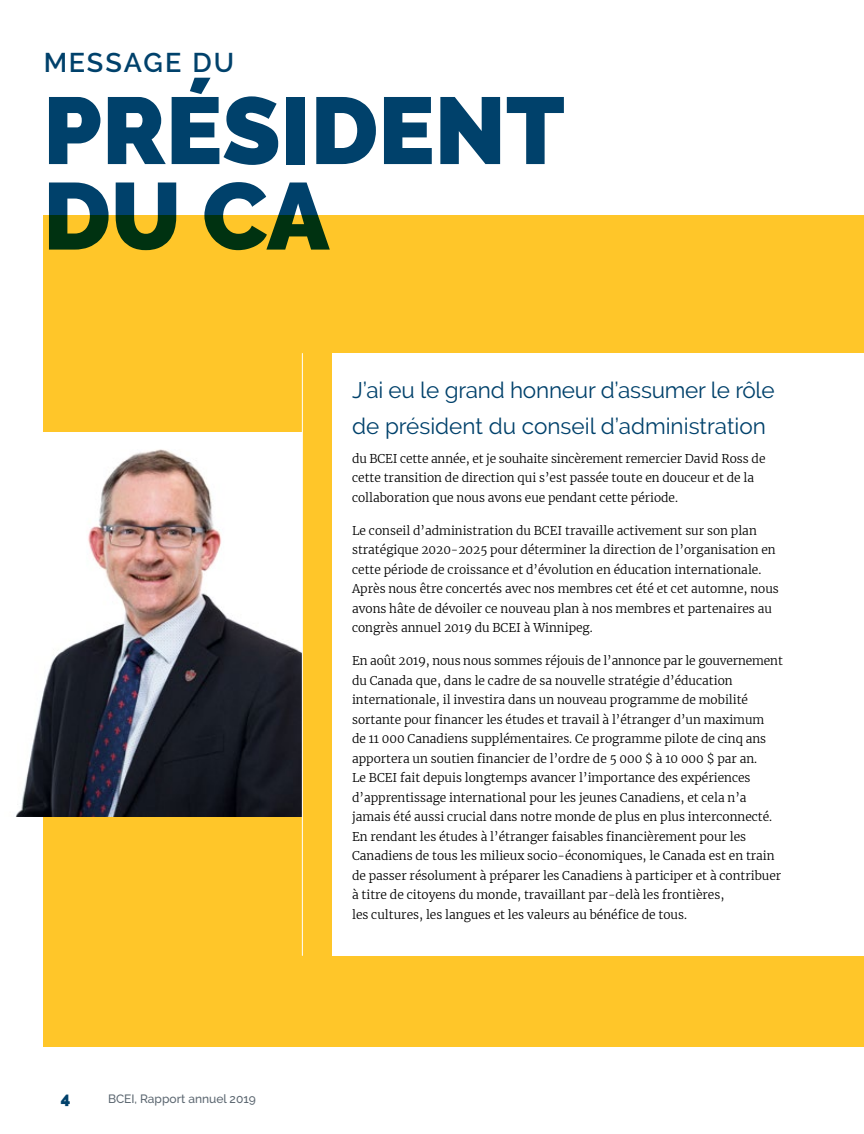
<style>
.page{position:relative;width:864px;height:1134px;background:#fff}
.page>*{position:absolute;margin:0;border:0;box-sizing:border-box;transform-origin:0 0}
.t1{font:900 94.5px/85.5px "Raleway";color:#00416b}
.t2{font:600 27px "Raleway";letter-spacing:.08em;color:#00416b}
.t3{font:22.5px/36px "Raleway";letter-spacing:-.005em;color:#00416b}
.t4{font:900 16.5px "Raleway";color:#00416b}
.t5{font:300 12px/19.5px "Merriweather";color:#000}
.t6{font:500 12px "Raleway";color:#5b6670}
</style>
<div class="page">
<div style="left:43px;top:215px;width:821px;height:832px;background:#ffc629"></div>
<div style="left:333px;top:353px;width:531px;height:603px;background:#fff"></div>
<img style="left:16px;top:432px;width:286px;height:384px">
<hr style="left:302px;top:353px;width:1px;height:603px;background:#fff">
<h2 class="t2" style="left:43px;top:47px;width:192px">MESSAGE DU</h2>
<h1 class="t1" style="left:43px;top:88px;width:523px">PRÉSIDENT<br>DU CA</h1>
<h3 class="t4" style="left:61px;top:1089px;width:11px">4</h3>
<p class="t6" style="left:108px;top:1092px;width:149px">BCEI, Rapport annuel 2019</p>
<h3 class="t3" style="left:352px;top:372px;width:424px">J’ai eu le grand honneur d’assumer le rôle de président du conseil d’administration</h3>
<p class="t5" style="left:352px;top:448px;width:415px">du BCEI cette année, et je souhaite sincèrement remercier David Ross de cette transition de direction qui s’est passée toute en douceur et de la collaboration que nous avons eue pendant cette période.</p>
<p class="t5" style="left:352px;top:520px;width:428px">Le conseil d’administration du BCEI travaille activement sur son plan stratégique 2020-2025 pour déterminer la direction de l’organisation en cette période de croissance et d’évolution en éducation internationale.<br>Après nous être concertés avec nos membres cet été et cet automne, nous avons hâte de dévoiler ce nouveau plan à nos membres et partenaires au congrès annuel 2019 du BCEI à Winnipeg.</p>
<p class="t5" style="left:352px;top:651px;width:432px">En août 2019, nous nous sommes réjouis de l’annonce par le gouvernement du Canada que, dans le cadre de sa nouvelle stratégie d’éducation internationale, il investira dans un nouveau programme de mobilité sortante pour financer les études et travail à l’étranger d’un maximum<br>de 11 000 Canadiens supplémentaires. Ce programme pilote de cinq ans apportera un soutien financier de l’ordre de 5 000 $ à 10 000 $ par an.<br>Le BCEI fait depuis longtemps avancer l’importance des expériences d’apprentissage international pour les jeunes Canadiens, et cela n’a jamais été aussi crucial dans notre monde de plus en plus interconnecté.<br>En rendant les études à l’étranger faisables financièrement pour les Canadiens de tous les milieux socio-économiques, le Canada est en train de passer résolument à préparer les Canadiens à participer et à contribuer à titre de citoyens du monde, travaillant par-delà les frontières,<br>les cultures, les langues et les valeurs au bénéfice de tous.</p>
</div>
